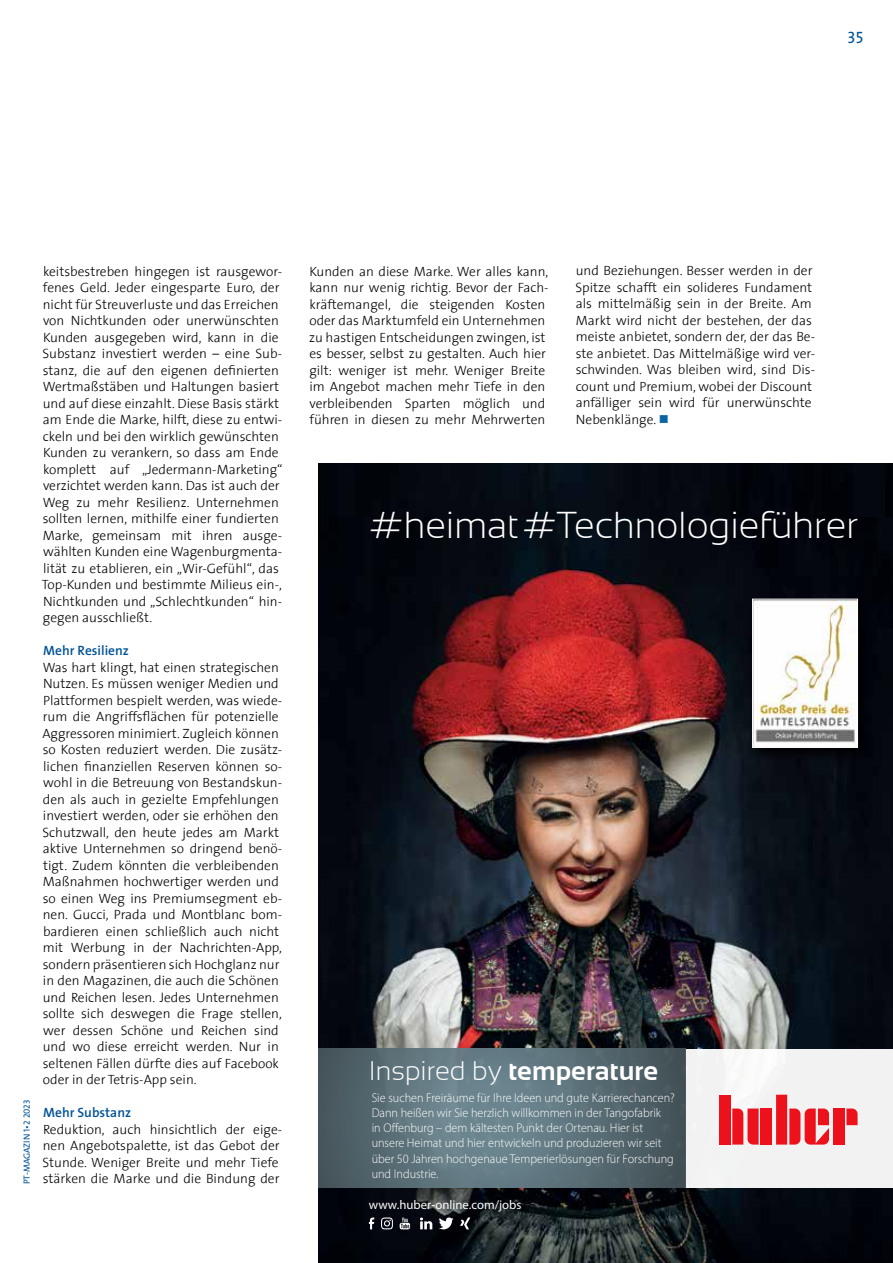
<style>
.page{position:relative;width:893px;height:1263px;background:#fff}
.page>*{position:absolute;margin:0;border:0;box-sizing:border-box;transform-origin:0 0}
.t1{font:300 37.5px "Sansation";color:#fff}
.t2{font:700 27px "Sansation";color:#fff}
.t3{font:16.5px "The Sans Caps";color:#005396}
.t4{font:300 13.5px/16.5px "The Sans";color:#000}
.t5{font:600 13.5px "The Sans";color:#005396}
.t6{font:300 12.75px/15.3px "Myriad Pro";color:#fff;scale:.95 1}
.t7{font:12.75px "Myriad Pro";color:#fff}
.t8{font:9px "The Sans Caps";color:#005396}
.s1{color:#0b65a3}
.s2{font-weight:300}
</style>
<div class="page">
<img style="left:319px;top:463px;width:574px;height:800px">
<div style="left:686px;top:1049px;width:207px;height:138px;background:#f2f2f2"></div>
<svg style="left:319px;top:1049px;width:367px;height:138px;background:#5a6e76"></svg>
<div style="left:719px;top:1095px;width:11px;height:49px;background:#ed111c"></div>
<svg style="left:732px;top:1108px;width:27px;height:36px"></svg>
<div style="left:761px;top:1108px;width:11px;height:36px;background:#ed111c"></div>
<div style="left:833px;top:1108px;width:11px;height:36px;background:#ed111c"></div>
<svg style="left:846px;top:1108px;width:12px;height:17px"></svg>
<svg style="left:776px;top:1095px;width:53px;height:49px"></svg>
<svg style="left:369px;top:1217px;width:5px;height:12px"></svg>
<svg style="left:381px;top:1217px;width:12px;height:12px"></svg>
<svg style="left:400px;top:1217px;width:10px;height:12px"></svg>
<svg style="left:420px;top:1217px;width:12px;height:12px"></svg>
<svg style="left:439px;top:1217px;width:14px;height:12px"></svg>
<svg style="left:460px;top:1217px;width:10px;height:12px"></svg>
<div style="left:749px;top:596px;width:123px;height:166px;background:#000;opacity:.7"></div>
<img style="left:754px;top:601px;width:102px;height:145px">
<div style="left:752px;top:599px;width:106px;height:149px;border:1px solid #fff"></div>
<p class="t3" style="left:847px;top:23px;width:17px">35</p>
<p class="t8" style="left:19px;top:1184px;width:86px;rotate:-90deg">PT-MAGAZIN 1•2 2023</p>
<p class="t4" style="left:42px;top:262px;width:242px">keitsbestreben hingegen ist rausgewor&shy;fenes Geld. Jeder eingesparte Euro, der nicht für Streuverluste und das Erreichen von Nichtkunden oder unerwünschten Kunden ausgegeben wird, kann in die Substanz investiert werden – eine Sub&shy;stanz, die auf den eigenen definierten Wertmaßstäben und Haltungen basiert und auf diese einzahlt. Diese Basis stärkt am Ende die Marke, hilft, diese zu entwi&shy;ckeln und bei den wirklich gewünschten Kunden zu verankern, so dass am Ende komplett auf „Jedermann-Marketing“ verzichtet werden kann. Das ist auch der Weg zu mehr Resilienz. Unternehmen sollten lernen, mithilfe einer fundierten Marke, gemeinsam mit ihren ausge&shy;wählten Kunden eine Wagenburgmenta&shy;lität zu etablieren, ein „Wir-Gefühl“, das Top-Kunden und bestimmte Milieus ein-, Nichtkunden und „Schlechtkunden“ hin&shy;gegen ausschließt.</p>
<p class="t5" style="left:43px;top:639px;width:87px">Mehr Resilienz</p>
<p class="t4" style="left:42px;top:658px;width:241px">Was hart klingt, hat einen strategischen Nutzen. Es müssen weniger Medien und Plattformen bespielt werden, was wiede&shy;rum die Angriffsflächen für potenzielle Aggressoren minimiert. Zugleich können so Kosten reduziert werden. Die zusätz&shy;lichen finanziellen Reserven können so&shy;wohl in die Betreuung von Bestandskun&shy;den als auch in gezielte Empfehlungen investiert werden, oder sie erhöhen den Schutzwall, den heute jedes am Markt aktive Unternehmen so dringend benö&shy;tigt. Zudem könnten die verbleibenden Maßnahmen hochwertiger werden und so einen Weg ins Premiumsegment eb&shy;nen. Gucci, Prada und Montblanc bom&shy;bardieren einen schließlich auch nicht mit Werbung in der Nachrichten-App, sondern präsentieren sich Hochglanz nur in den Magazinen, die auch die Schönen und Reichen lesen. Jedes Unternehmen sollte sich deswegen die Frage stellen, wer dessen Schöne und Reichen sind und wo diese erreicht werden. Nur in seltenen Fällen dürfte dies auf Facebook oder in der Tetris-App sein.</p>
<p class="t5" style="left:43px;top:1101px;width:89px">Mehr Substanz</p>
<p class="t4" style="left:42px;top:1120px;width:241px">Reduktion, auch hinsichtlich der eige&shy;nen Angebotspalette, ist das Gebot der Stunde. Weniger Breite und mehr Tiefe stärken die Marke und die Bindung der</p>
<p class="t4" style="left:309px;top:262px;width:241px">Kunden an diese Marke. Wer alles kann, kann nur wenig richtig. Bevor der Fach&shy;kräftemangel, die steigenden Kosten oder das Marktumfeld ein Unternehmen zu hastigen Entscheidungen zwingen, ist es besser, selbst zu gestalten. Auch hier gilt: weniger ist mehr. Weniger Breite im Angebot machen mehr Tiefe in den verbleibenden Sparten möglich und führen in diesen zu mehr Mehrwerten</p>
<p class="t4" style="left:575px;top:262px;width:241px">und Beziehungen. Besser werden in der Spitze schafft ein solideres Fundament als mittelmäßig sein in der Breite. Am Markt wird nicht der bestehen, der das meiste anbietet, sondern der, der das Be&shy;ste anbietet. Das Mittelmäßige wird ver&shy;schwinden. Was bleiben wird, sind Dis&shy;count und Premium, wobei der Discount anfälliger sein wird für unerwünschte Nebenklänge. <span class="s1">■</span></p>
<h1 class="t1" style="left:369px;top:504px;width:491px">#heimat #Technologieführer</h1>
<h2 class="t2" style="left:369px;top:1055px;width:291px"><span class="s2">Inspired by</span> temperature</h2>
<p class="t6" style="left:372px;top:1089px;width:321px">Sie suchen Freiräume für Ihre Ideen und gute Karrierechancen?<br>Dann heißen wir Sie herzlich willkommen in der Tangofabrik<br>in Offenburg – dem kältesten Punkt der Ortenau. Hier ist unsere Heimat und hier entwickeln und produzieren wir seit über 50 Jahren hochgenaue Temperierlösungen für Forschung und Industrie.</p>
<p class="t7" style="left:369px;top:1196px;width:154px">www.huber-online.com/jobs</p>
</div>
